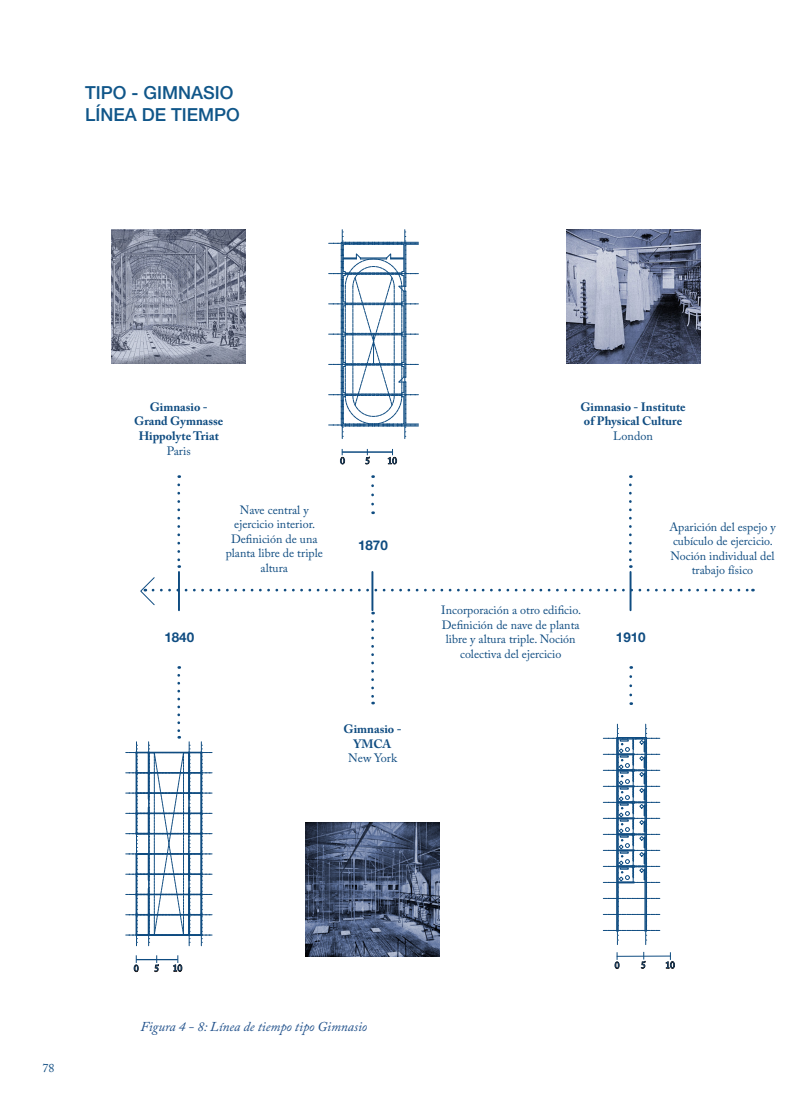
<style>
.page{position:relative;width:808px;height:1106px;background:#fff}
.page>*{position:absolute;margin:0;border:0;box-sizing:border-box;transform-origin:0 0}
.t1{font:500 18px "Helvetica Neue";color:#105689}
.t2{font:italic 13.5px "Adobe Caslon Pro";color:#1d4e89}
.t3{font:700 13.35px "Helvetica Neue";color:#0f4c81}
.t4{font:700 12.15px/14.5px "Adobe Caslon Pro";color:#0f4c81;text-align:center}
.t5{font:12.15px "Adobe Caslon Pro";color:#0f4c81}
.t6{font:12px/14.4px "Adobe Caslon Pro";color:#0f4c81;text-align:center}
.t7{font:9.45px "Adobe Caslon Pro";color:#0f4c81}
</style>
<div class="page">
<svg style="left:177px;top:485px;width:3px;height:83px"></svg>
<img style="left:112px;top:230px;width:134px;height:133px">
<svg style="left:126px;top:675px;width:86px;height:270px"></svg>
<hr style="left:136px;top:959px;width:42px;height:1px;background:#0f4c81">
<svg style="left:133px;top:955px;width:6px;height:17px"></svg>
<svg style="left:154px;top:955px;width:5px;height:17px"></svg>
<svg style="left:173px;top:955px;width:10px;height:17px"></svg>
<img style="left:305px;top:822px;width:134px;height:134px">
<svg style="left:329px;top:230px;width:89px;height:208px"></svg>
<hr style="left:342px;top:452px;width:50px;height:1px;background:#0f4c81">
<svg style="left:340px;top:449px;width:5px;height:16px"></svg>
<svg style="left:365px;top:449px;width:5px;height:16px"></svg>
<svg style="left:387px;top:449px;width:10px;height:16px"></svg>
<img style="left:566px;top:230px;width:134px;height:133px">
<svg style="left:603px;top:724px;width:57px;height:220px"></svg>
<svg style="left:614px;top:952px;width:6px;height:17px"></svg>
<svg style="left:640px;top:951px;width:6px;height:18px"></svg>
<svg style="left:665px;top:952px;width:10px;height:17px"></svg>
<hr style="left:617px;top:955px;width:54px;height:1px;background:#0f4c81">
<svg style="left:371px;top:485px;width:3px;height:29px"></svg>
<svg style="left:371px;top:621px;width:3px;height:83px"></svg>
<svg style="left:629px;top:485px;width:3px;height:83px"></svg>
<svg style="left:629px;top:676px;width:3px;height:29px"></svg>
<hr style="left:178px;top:572px;width:2px;height:38px;background:#0f4c81">
<hr style="left:371px;top:572px;width:2px;height:38px;background:#0f4c81">
<hr style="left:629px;top:572px;width:2px;height:38px;background:#0f4c81">
<svg style="left:140px;top:576px;width:613px;height:38px"></svg>
<p class="t1" style="left:85px;top:82px;width:150px">TIPO - GIMNASIO</p>
<p class="t1" style="left:85px;top:104px;width:156px">LÍNEA DE TIEMPO</p>
<p class="t6" style="left:43px;top:1060px;width:13px">78</p>
<p class="t4" style="left:134px;top:399px;width:91px">Gimnasio -<br>Grand Gymnasse<br>Hippolyte Triat</p>
<p class="t5" style="left:167px;top:443px;width:26px">Paris</p>
<p class="t6" style="left:226px;top:502px;width:99px">Nave central y ejercicio interior.<br>Definición de una planta libre de triple altura</p>
<p class="t7" style="left:340px;top:455px;width:6px">0</p>
<p class="t7" style="left:365px;top:455px;width:6px">5</p>
<p class="t7" style="left:387px;top:455px;width:11px">10</p>
<p class="t3" style="left:358px;top:534px;width:31px">1870</p>
<p class="t4" style="left:580px;top:399px;width:107px;text-align:left">Gimnasio - Institute of Physical Culture</p>
<p class="t5" style="left:613px;top:429px;width:41px">London</p>
<p class="t6" style="left:669px;top:519px;width:108px">Aparición del espejo y cubículo de ejercicio.<br>Noción individual del trabajo físico</p>
<p class="t6" style="left:441px;top:603px;width:141px">Incorporación a otro edificio.<br>Definición de nave de planta libre y altura triple. Noción colectiva del ejercicio</p>
<p class="t3" style="left:164px;top:627px;width:31px">1840</p>
<p class="t3" style="left:616px;top:627px;width:31px">1910</p>
<p class="t7" style="left:134px;top:962px;width:6px">0</p>
<p class="t7" style="left:154px;top:962px;width:6px">5</p>
<p class="t7" style="left:173px;top:962px;width:11px">10</p>
<p class="t4" style="left:344px;top:721px;width:60px">Gimnasio -<br>YMCA</p>
<p class="t5" style="left:348px;top:751px;width:50px">New York</p>
<p class="t2" style="left:140px;top:1018px;width:228px">Figura 4 - 8: Línea de tiempo tipo Gimnasio</p>
<p class="t7" style="left:615px;top:959px;width:6px">0</p>
<p class="t7" style="left:641px;top:959px;width:6px">5</p>
<p class="t7" style="left:665px;top:959px;width:11px">10</p>
</div>
